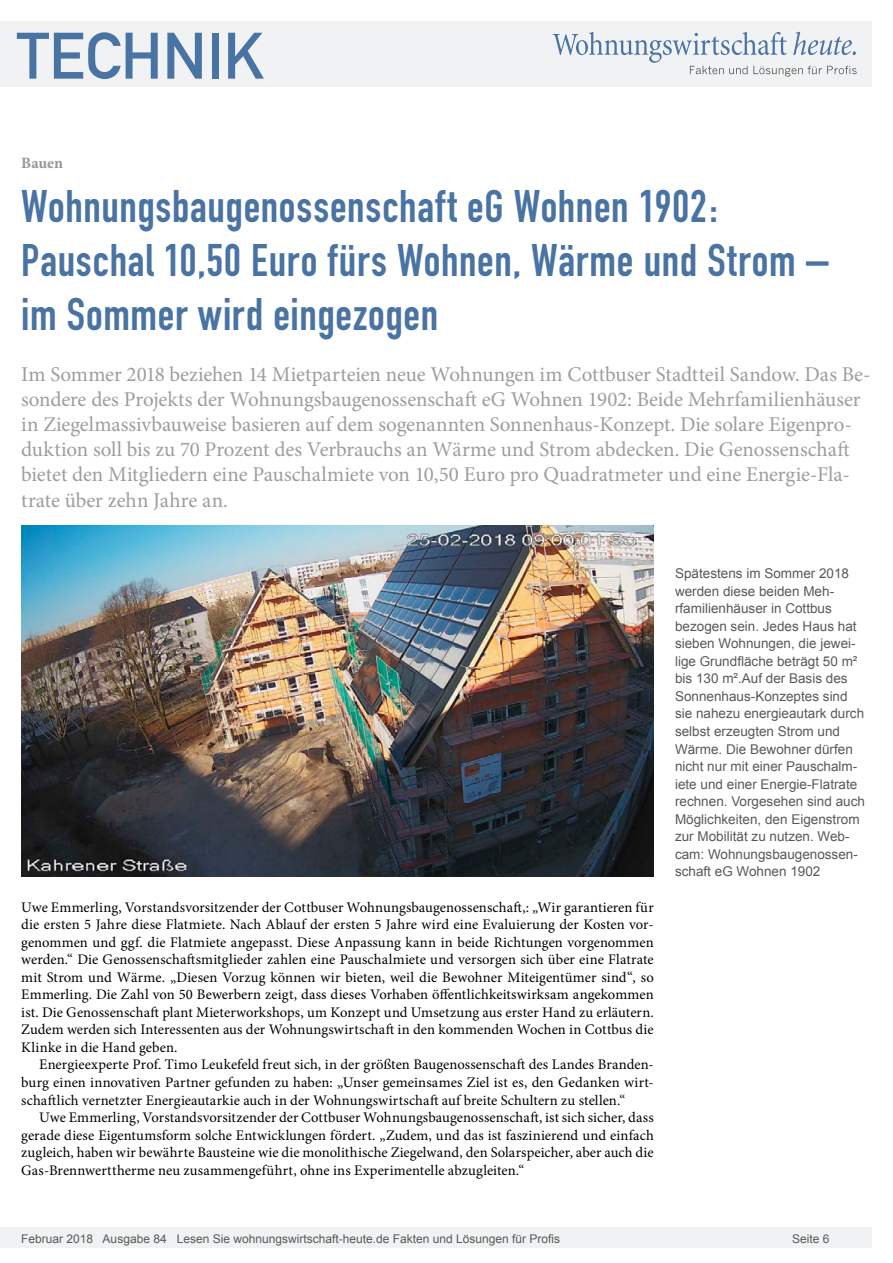
<style>
.page{position:relative;width:893px;height:1263px;background:#fff}
.page>*{position:absolute;margin:0;border:0;box-sizing:border-box;transform-origin:0 0}
.t1{font:64.5px "DIN Mittelschrift";color:#4973a3}
.Überschrift_Groß{font:45px/54px "DIN Engschrift";letter-spacing:.015em;color:#4973a3}
.Anlesetext{font:21px/25.2px "Minion Pro";letter-spacing:-.005em;color:#9d9d9d}
.Kategorie{font:700 15.75px "Minion Pro";letter-spacing:-.005em;color:#959595}
.Fließtext_erste_Zeil{font:14.7px/17.5px "Minion Pro";letter-spacing:.005em;color:#000;text-align:justify}
.Fliesstext{font:14.7px/17.5px "Minion Pro";letter-spacing:.005em;color:#000;text-align:justify}
.Bildunterschrift{font:13.5px/17.5px "Arial";color:#595959}
.t2{font:12px "Arial";color:#595959}
</style>
<div class="page">
<div style="left:0;top:1227px;width:872px;height:20px;background:#f1f2f3"></div>
<div style="left:0;top:21px;width:872px;height:66px;background:#f1f2f3"></div>
<svg style="left:553px;top:32px;width:304px;height:45px"></svg>
<img style="left:21px;top:525px;width:633px;height:351px">
<h1 class="t1" style="left:17px;top:18px;width:249px">TECHNIK</h1>
<p class="Kategorie" style="left:21px;top:152px;width:43px">Bauen</p>
<p class="Überschrift_Groß" style="left:21px;top:180px;width:809px">Wohnungsbaugenossenschaft eG Wohnen 1902:<br>Pauschal 10,50 Euro fürs Wohnen, Wärme und Strom – im Sommer wird eingezogen</p>
<p class="Anlesetext" style="left:21px;top:361px;width:851px">Im Sommer 2018 beziehen 14 Mietparteien neue Wohnungen im Cottbuser Stadtteil Sandow. Das Be&shy;sondere des Projekts der Wohnungsbaugenossenschaft eG Wohnen 1902: Beide Mehrfamilienhäuser in Ziegelmassivbauweise basieren auf dem sogenannten Sonnenhaus-Konzept. Die solare Eigenpro&shy;duktion soll bis zu 70 Prozent des Verbrauchs an Wärme und Strom abdecken. Die Genossenschaft bietet den Mitgliedern eine Pauschalmiete von 10,50 Euro pro Quadratmeter und eine Energie-Fla&shy;trate über zehn Jahre an.</p>
<p class="Fließtext_erste_Zeil" style="left:21px;top:898px;width:634px">Uwe Emmerling, Vorstandsvorsitzender der Cottbuser Wohnungsbaugenossenschaft,: „Wir garantieren für die ersten 5 Jahre diese Flatmiete. Nach Ablauf der ersten 5 Jahre wird eine Evaluierung der Kosten vor&shy;genommen und ggf. die Flatmiete angepasst. Diese Anpassung kann in beide Richtungen vorgenommen werden.“ Die Genossenschaftsmitglieder zahlen eine Pauschalmiete und versorgen sich über eine Flatrate mit Strom und Wärme. „Diesen Vorzug können wir bieten, weil die Bewohner Miteigentümer sind“, so Emmerling. Die Zahl von 50 Bewerbern zeigt, dass dieses Vorhaben öffentlichkeitswirksam angekommen ist. Die Genossenschaft plant Mieterworkshops, um Konzept und Umsetzung aus erster Hand zu erläutern.<br>Zudem werden sich Interessenten aus der Wohnungswirtschaft in den kommenden Wochen in Cottbus die Klinke in die Hand geben.</p>
<p class="Fliesstext" style="left:21px;top:1056px;width:634px;text-indent:18px">Energieexperte Prof. Timo Leukefeld freut sich, in der größten Baugenossenschaft des Landes Branden&shy;burg einen innovativen Partner gefunden zu haben: „Unser gemeinsames Ziel ist es, den Gedanken wirt&shy;schaftlich vernetzter Energieautarkie auch in der Wohnungswirtschaft auf breite Schultern zu stellen.“</p>
<p class="Fliesstext" style="left:21px;top:1109px;width:634px;text-indent:18px">Uwe Emmerling, Vorstandsvorsitzender der Cottbuser Wohnungsbaugenossenschaft, ist sich sicher, dass gerade diese Eigentumsform solche Entwicklungen fördert. „Zudem, und das ist faszinierend und einfach zugleich, haben wir bewährte Bausteine wie die monolithische Ziegelwand, den Solarspeicher, aber auch die Gas-Brennwerttherme neu zusammengeführt, ohne ins Experimentelle abzugleiten.“</p>
<p class="Bildunterschrift" style="left:675px;top:565px;width:191px">Spätestens im Sommer 2018 werden diese beiden Meh&shy;rfamilienhäuser in Cottbus bezogen sein. Jedes Haus hat sieben Wohnungen, die jewei&shy;lige Grundfläche beträgt 50 m² bis 130 m².Auf der Basis des<br>Sonnenhaus-Konzeptes sind sie nahezu energieautark durch selbst erzeugten Strom und<br>Wärme. Die Bewohner dürfen nicht nur mit einer Pauschalm&shy;iete und einer Energie-Flatrate rechnen. Vorgesehen sind auch<br>Möglichkeiten, den Eigenstrom zur Mobilität zu nutzen. Web&shy;cam: Wohnungsbaugenossen&shy;schaft eG Wohnen 1902</p>
<p class="t2" style="left:21px;top:1230px;width:540px">Februar 2018 Ausgabe 84 Lesen Sie wohnungswirtschaft-heute.de Fakten und Lösungen für Profis</p>
<p class="t2" style="left:792px;top:1231px;width:39px">Seite 6</p>
</div>
